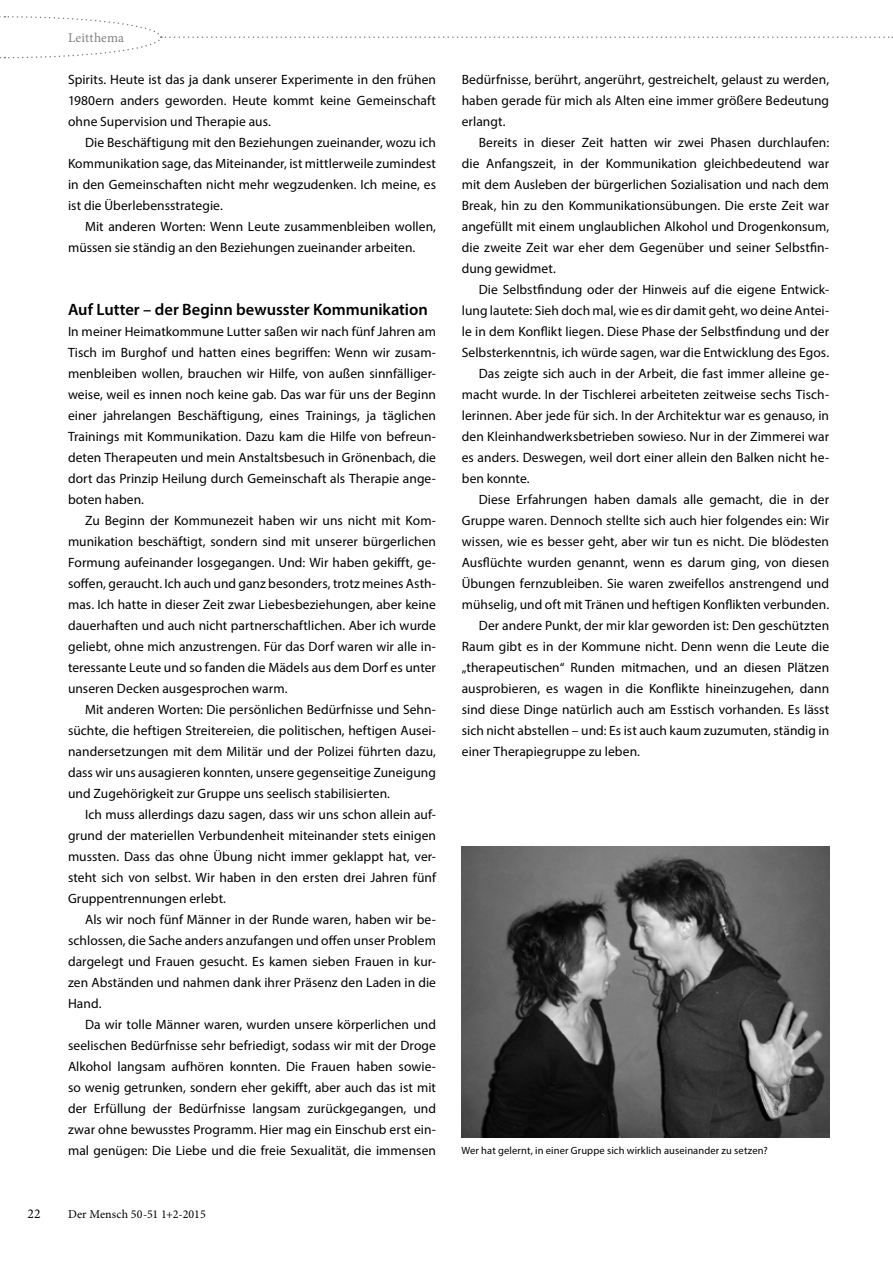
<style>
.page{position:relative;width:893px;height:1263px;background:#fff}
.page>*{position:absolute;margin:0;border:0;box-sizing:border-box;transform-origin:0 0}
.t1{font:600 16.5px "Myriad Pro";color:#000}
.t2{font:13.5px/21px "Myriad Pro";letter-spacing:.005em;color:#000;text-align:justify}
.t3{font:13.5px "Minion Pro";letter-spacing:.005em;color:#808285}
.t4{font:13.5px "Minion Pro";color:#000}
.t5{font:12px "Minion Pro";letter-spacing:.01em;color:#000}
.t6{font:10.5px "Myriad Pro";letter-spacing:.015em;color:#000}
</style>
<div class="page">
<svg style="left:0;top:16px;width:893px;height:43px"></svg>
<img style="left:461px;top:846px;width:368px;height:291px">
<p class="t3" style="left:68px;top:29px;width:58px">Leitthema</p>
<p class="t2" style="left:68px;top:69px;width:369px">Spirits. Heute ist das ja dank unserer Experimente in den frühen 1980ern anders geworden. Heute kommt keine Gemeinschaft ohne Supervision und Therapie aus.</p>
<p class="t2" style="left:68px;top:132px;width:369px;text-indent:17px">Die Beschäftigung mit den Beziehungen zueinander, wozu ich Kommunikation sage, das Miteinander, ist mittlerweile zumindest in den Gemeinschaften nicht mehr wegzudenken. Ich meine, es ist die Überlebensstrategie.</p>
<p class="t2" style="left:68px;top:216px;width:369px;text-indent:17px">Mit anderen Worten: Wenn Leute zusammenbleiben wollen, müssen sie ständig an den Beziehungen zueinander arbeiten.</p>
<p class="t1" style="left:68px;top:299px;width:361px">Auf Lutter – der Beginn bewusster Kommunikation</p>
<p class="t2" style="left:68px;top:321px;width:370px">In meiner Heimatkommune Lutter saßen wir nach fünf Jahren am Tisch im Burghof und hatten eines begriffen: Wenn wir zusam&shy;menbleiben wollen, brauchen wir Hilfe, von außen sinnfälliger&shy;weise, weil es innen noch keine gab. Das war für uns der Beginn einer jahrelangen Beschäftigung, eines Trainings, ja täglichen Trainings mit Kommunikation. Dazu kam die Hilfe von befreun&shy;deten Therapeuten und mein Anstaltsbesuch in Grönenbach, die dort das Prinzip Heilung durch Gemeinschaft als Therapie ange&shy;boten haben.</p>
<p class="t2" style="left:68px;top:510px;width:369px;text-indent:17px">Zu Beginn der Kommunezeit haben wir uns nicht mit Kom&shy;munikation beschäftigt, sondern sind mit unserer bürgerlichen Formung aufeinander losgegangen. Und: Wir haben gekifft, ge&shy;soffen, geraucht. Ich auch und ganz besonders, trotz meines Asth&shy;mas. Ich hatte in dieser Zeit zwar Liebesbeziehungen, aber keine dauerhaften und auch nicht partnerschaftlichen. Aber ich wurde geliebt, ohne mich anzustrengen. Für das Dorf waren wir alle in&shy;teressante Leute und so fanden die Mädels aus dem Dorf es unter unseren Decken ausgesprochen warm.</p>
<p class="t2" style="left:68px;top:699px;width:369px;text-indent:17px">Mit anderen Worten: Die persönlichen Bedürfnisse und Sehn&shy;süchte, die heftigen Streitereien, die politischen, heftigen Ausei&shy;nandersetzungen mit dem Militär und der Polizei führten dazu, dass wir uns ausagieren konnten, unsere gegenseitige Zuneigung und Zugehörigkeit zur Gruppe uns seelisch stabilisierten.</p>
<p class="t2" style="left:68px;top:804px;width:369px;text-indent:17px">Ich muss allerdings dazu sagen, dass wir uns schon allein auf&shy;grund der materiellen Verbundenheit miteinander stets einigen mussten. Dass das ohne Übung nicht immer geklappt hat, ver&shy;steht sich von selbst. Wir haben in den ersten drei Jahren fünf Gruppentrennungen erlebt.</p>
<p class="t2" style="left:68px;top:909px;width:369px;text-indent:17px">Als wir noch fünf Männer in der Runde waren, haben wir be&shy;schlossen, die Sache anders anzufangen und offen unser Problem dargelegt und Frauen gesucht. Es kamen sieben Frauen in kur&shy;zen Abständen und nahmen dank ihrer Präsenz den Laden in die Hand.</p>
<p class="t2" style="left:68px;top:1014px;width:369px;text-indent:17px">Da wir tolle Männer waren, wurden unsere körperlichen und seelischen Bedürfnisse sehr befriedigt, sodass wir mit der Droge Alkohol langsam aufhören konnten. Die Frauen haben sowie&shy;so wenig getrunken, sondern eher gekifft, aber auch das ist mit der Erfüllung der Bedürfnisse langsam zurückgegangen, und zwar ohne bewusstes Programm. Hier mag ein Einschub erst ein&shy;mal genügen: Die Liebe und die freie Sexualität, die immensen</p>
<p class="t4" style="left:28px;top:1205px;width:15px">22</p>
<p class="t5" style="left:68px;top:1206px;width:139px">Der Mensch 50-51 1+2-2015</p>
<p class="t2" style="left:462px;top:69px;width:369px">Bedürfnisse, berührt, angerührt, gestreichelt, gelaust zu werden, haben gerade für mich als Alten eine immer größere Bedeutung erlangt.</p>
<p class="t2" style="left:462px;top:132px;width:369px;text-indent:17px">Bereits in dieser Zeit hatten wir zwei Phasen durchlaufen: die Anfangszeit, in der Kommunikation gleichbedeutend war mit dem Ausleben der bürgerlichen Sozialisation und nach dem Break, hin zu den Kommunikationsübungen. Die erste Zeit war angefüllt mit einem unglaublichen Alkohol und Drogenkonsum, die zweite Zeit war eher dem Gegenüber und seiner Selbstfin&shy;dung gewidmet.</p>
<p class="t2" style="left:479px;top:279px;width:352px">Die Selbstfindung oder der Hinweis auf die eigene Entwick-</p>
<p class="t2" style="left:462px;top:300px;width:369px">lung lautete: Sieh doch mal, wie es dir damit geht, wo deine Antei-</p>
<p class="t2" style="left:462px;top:321px;width:369px">le in dem Konflikt liegen. Diese Phase der Selbstfindung und der</p>
<p class="t2" style="left:462px;top:342px;width:369px">Selbsterkenntnis, ich würde sagen, war die Entwicklung des Egos.</p>
<p class="t2" style="left:479px;top:363px;width:352px">Das zeigte sich auch in der Arbeit, die fast immer alleine ge-</p>
<p class="t2" style="left:462px;top:384px;width:369px">macht wurde. In der Tischlerei arbeiteten zeitweise sechs Tisch-</p>
<p class="t2" style="left:462px;top:405px;width:369px">lerinnen. Aber jede für sich. In der Architektur war es genauso, in</p>
<p class="t2" style="left:462px;top:426px;width:369px">den Kleinhandwerksbetrieben sowieso. Nur in der Zimmerei war</p>
<p class="t2" style="left:462px;top:447px;width:369px">es anders. Deswegen, weil dort einer allein den Balken nicht he-</p>
<p class="t2" style="left:462px;top:468px;width:69px">ben konnte.</p>
<p class="t2" style="left:479px;top:489px;width:352px">Diese Erfahrungen haben damals alle gemacht, die in der</p>
<p class="t2" style="left:462px;top:510px;width:369px">Gruppe waren. Dennoch stellte sich auch hier folgendes ein: Wir</p>
<p class="t2" style="left:462px;top:531px;width:369px">wissen, wie es besser geht, aber wir tun es nicht. Die blödesten</p>
<p class="t2" style="left:462px;top:552px;width:369px">Ausflüchte wurden genannt, wenn es darum ging, von diesen</p>
<p class="t2" style="left:462px;top:573px;width:369px">Übungen fernzubleiben. Sie waren zweifellos anstrengend und</p>
<p class="t2" style="left:462px;top:594px;width:369px">mühselig, und oft mit Tränen und heftigen Konflikten verbunden.</p>
<p class="t2" style="left:479px;top:615px;width:352px">Der andere Punkt, der mir klar geworden ist: Den geschützten</p>
<p class="t2" style="left:462px;top:636px;width:369px">Raum gibt es in der Kommune nicht. Denn wenn die Leute die</p>
<p class="t2" style="left:462px;top:657px;width:369px">„therapeutischen“ Runden mitmachen, und an diesen Plätzen</p>
<p class="t2" style="left:462px;top:678px;width:369px">ausprobieren, es wagen in die Konflikte hineinzugehen, dann</p>
<p class="t2" style="left:462px;top:699px;width:369px">sind diese Dinge natürlich auch am Esstisch vorhanden. Es lässt</p>
<p class="t2" style="left:462px;top:720px;width:369px">sich nicht abstellen – und: Es ist auch kaum zuzumuten, ständig in</p>
<p class="t2" style="left:462px;top:741px;width:180px">einer Therapiegruppe zu leben.</p>
<p class="t6" style="left:461px;top:1143px;width:308px">Wer hat gelernt, in einer Gruppe sich wirklich auseinander zu setzen?</p>
</div>
